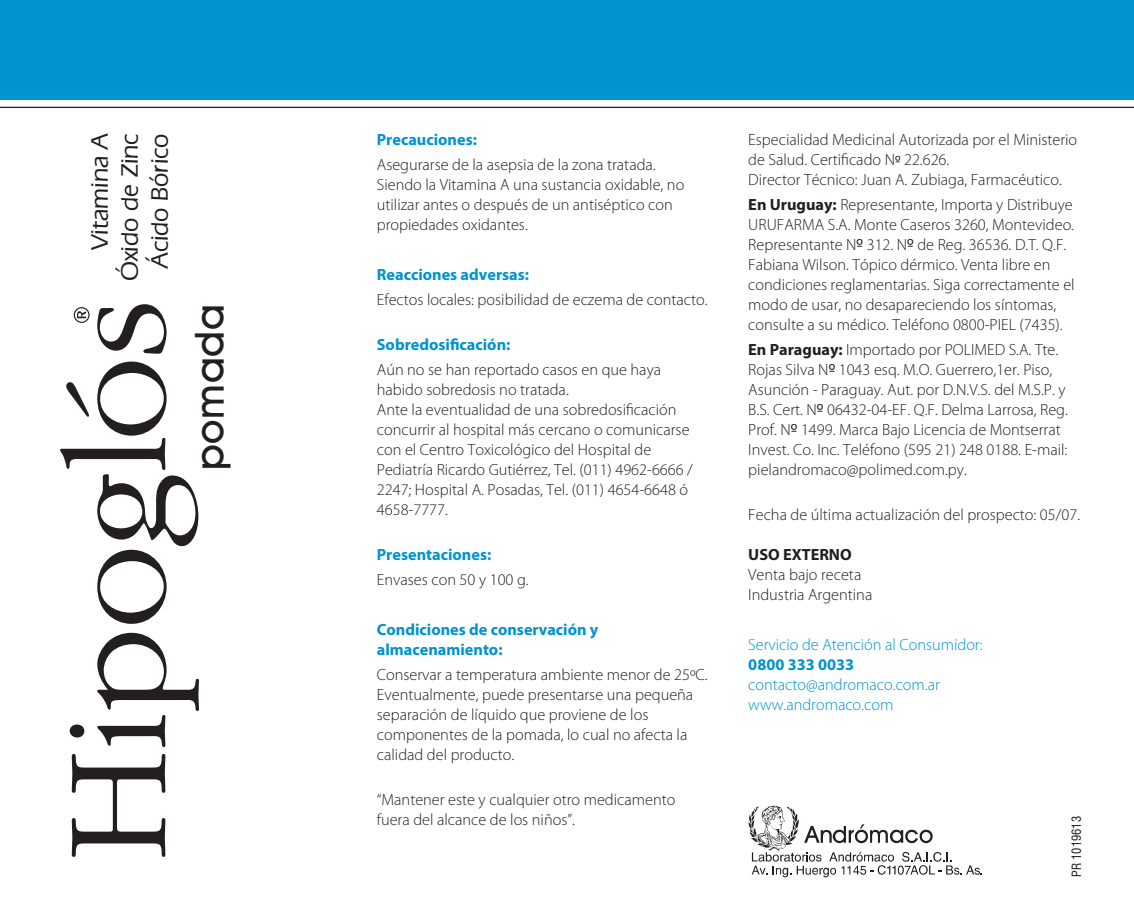
<style>
.page{position:relative;width:1134px;height:922px;background:#fff}
.page>*{position:absolute;margin:0;border:0;box-sizing:border-box;transform-origin:0 0}
.t1{font:500 40px "Avant Garde IT Cby BT";letter-spacing:.02em;color:#231f20}
.t2{font:500 25px/30px "Eras IT Cby BT";color:#231f20;text-align:right}
.t3{font:300 16.25px/20px "Myriad Pro";color:#231f20}
.t4{font:700 16.25px/20px "Myriad Pro";color:#0093d0}
.t5{font:300 16.25px/20px "Myriad Pro";color:#0093d0}
.t6{font:700 16.25px "Myriad Pro";color:#231f20}
.t7{font:condensed 12.5px "Swiss 721 BT";color:#231f20}
.s1{font-family:"Swiss 721 BT";font-weight:400;font-size:12.5px}
.s2{font-weight:700}
.s3{font-family:"Swiss 721 BT";font-weight:400;font-size:15px}
</style>
<div class="page">
<svg style="left:748px;top:805px;width:234px;height:72px"></svg>
<div style="left:0;top:0;width:1134px;height:99px;background:#0093d0"></div>
<hr style="left:0;top:107px;width:1134px;height:1px;background:#231f20">
<svg style="left:72px;top:754px;width:93px;height:102px"></svg>
<svg style="left:70px;top:632px;width:129px;height:114px"></svg>
<svg style="left:97px;top:304px;width:70px;height:50px"></svg>
<svg style="left:60px;top:361px;width:138px;height:262px"></svg>
<svg style="left:74px;top:307px;width:16px;height:16px"></svg>
<h2 class="t2" style="left:84px;top:281px;width:151px;rotate:-90deg">Vitamina A<br>Óxido de Zinc<br>Ácido Bórico</h2>
<h1 class="t1" style="left:185px;top:470px;width:168px;rotate:-90deg">pomada</h1>
<p class="t4" style="left:377px;top:129px;width:102px">Precauciones:</p>
<p class="t3" style="left:377px;top:154px;width:309px">Asegurarse de la asepsia de la zona tratada.<br>Siendo la Vitamina A una sustancia oxidable, no utilizar antes o después de un antiséptico con propiedades oxidantes.</p>
<p class="t4" style="left:377px;top:264px;width:154px">Reacciones adversas:</p>
<p class="t3" style="left:377px;top:289px;width:332px">Efectos locales: posibilidad de eczema de contacto.</p>
<p class="t4" style="left:377px;top:334px;width:135px">Sobredosificación:</p>
<p class="t3" style="left:377px;top:359px;width:318px">Aún no se han reportado casos en que haya habido sobredosis no tratada.<br>Ante la eventualidad de una sobredosificación concurrir al hospital más cercano o comunicarse con el Centro Toxicológico del Hospital de Pediatría Ricardo Gutiérrez, Tel. (011) 4962-6666 / 2247; Hospital A. Posadas, Tel. (011) 4654-6648 ó 4658-7777.</p>
<p class="t4" style="left:377px;top:544px;width:116px">Presentaciones:</p>
<p class="t3" style="left:377px;top:569px;width:153px">Envases con 50 y 100 g.</p>
<p class="t4" style="left:377px;top:619px;width:223px">Condiciones de conservación y almacenamiento:</p>
<p class="t3" style="left:377px;top:664px;width:332px">Conservar a temperatura ambiente menor de 25ºC.<br>Eventualmente, puede presentarse una pequeña separación de líquido que proviene de los componentes de la pomada, lo cual no afecta la calidad del producto.</p>
<p class="t3" style="left:377px;top:790px;width:300px">“Mantener este y cualquier otro medicamento fuera del alcance de los niños”.</p>
<p class="t3" style="left:748px;top:129px;width:330px">Especialidad Medicinal Autorizada por el Ministerio de Salud. Certificado N<span class="s1">º</span> 22.626.<br>Director Técnico: Juan A. Zubiaga, Farmacéutico.</p>
<p class="t3" style="left:748px;top:194px;width:328px"><span class="s2">En Uruguay:</span> Representante, Importa y Distribuye URUFARMA S.A. Monte Caseros 3260, Montevideo.<br>Representante N<span class="s3">º</span> 312. N<span class="s3">º</span> de Reg. 36536. D.T. Q.F.<br>Fabiana Wilson. Tópico dérmico. Venta libre en condiciones reglamentarias. Siga correctamente el modo de usar, no desapareciendo los síntomas, consulte a su médico. Teléfono 0800-PIEL (7435).</p>
<p class="t3" style="left:748px;top:340px;width:321px"><span class="s2">En Paraguay:</span> Importado por POLIMED S.A. Tte.<br>Rojas Silva N<span class="s3">º</span> 1043 esq. M.O. Guerrero,1er. Piso, Asunción - Paraguay. Aut. por D.N.V.S. del M.S.P. y B.S. Cert. N<span class="s3">º</span> 06432-04-EF. Q.F. Delma Larrosa, Reg.<br>Prof. N<span class="s3">º</span> 1499. Marca Bajo Licencia de Montserrat Invest. Co. Inc. Teléfono (595 21) 248 0188. E-mail: pielandromaco@polimed.com.py.</p>
<p class="t3" style="left:748px;top:504px;width:333px">Fecha de última actualización del prospecto: 05/07.</p>
<p class="t6" style="left:748px;top:545px;width:105px">USO EXTERNO</p>
<p class="t3" style="left:748px;top:565px;width:126px">Venta bajo receta<br>Industria Argentina</p>
<p class="t5" style="left:748px;top:635px;width:236px">Servicio de Atención al Consumidor:</p>
<p class="t4" style="left:748px;top:654px;width:107px">0800 333 0033</p>
<p class="t5" style="left:748px;top:675px;width:193px">contacto@andromaco.com.ar www.andromaco.com</p>
<p class="t7" style="left:1069px;top:876px;width:62px;rotate:-90deg">PR 1019613</p>
</div>
